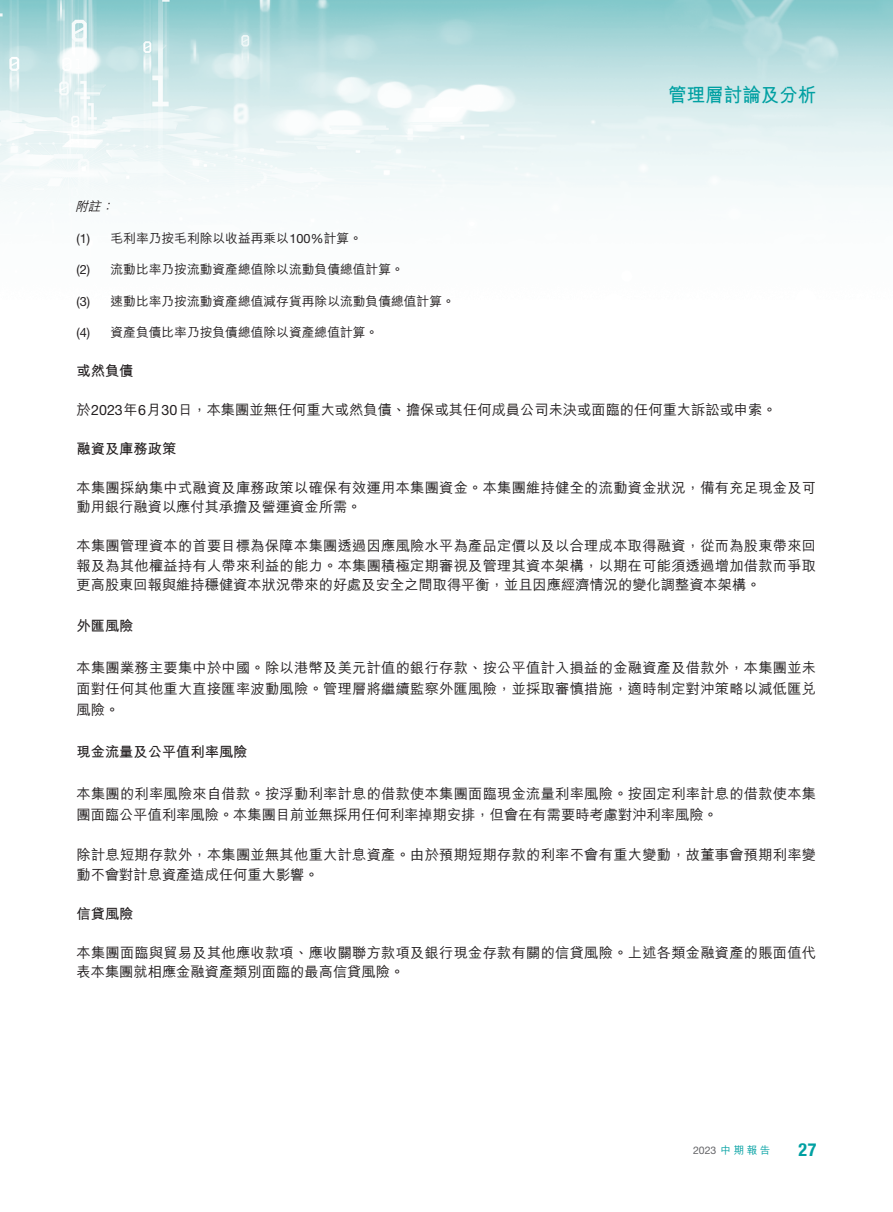
<style>
.page{position:relative;width:893px;height:1212px;background:#fff}
.page>*{position:absolute;margin:0;border:0;box-sizing:border-box;transform-origin:0 0}
.t1{font:700 19.5px "M Hei HK";color:#00a0a2;scale:.95 1}
.t2{font:700 condensed 18px "Helvetica Neue LT Std";color:#00a0a2}
.t3{font:500 14.25px/19.5px "M Hei HK";letter-spacing:.02em;color:#231f20}
.t4{font:500 14.25px "M Hei HK";color:#231f20}
.t5{font:700 14.25px "M Hei HK";color:#231f20}
.t6{font:500 12.75px "M Hei HK";color:#231f20}
.t7{font:italic 500 12.75px "M Hei HK";color:#231f20}
.t8{font:10.5px "Helvetica Neue LT Std";color:#636366}
.s1{font-family:"Helvetica Neue LT Std";font-weight:400}
.s2{font-family:"M Hei HK";font-weight:500;color:#00a0a2}
</style>
<div class="page">
<img style="left:0;top:0;width:893px;height:192px">
<h1 class="t1" style="left:668px;top:81px;width:157px">管理層討論及分析</h1>
<p class="t7" style="left:75px;top:197px;width:44px">附註：</p>
<p class="t6" style="left:77px;top:229px;width:287px"><span class="s1">(1)</span> 毛利率乃按毛利除以收益再乘以<span class="s1">100%</span>計算。</p>
<p class="t6" style="left:77px;top:260px;width:329px"><span class="s1">(2)</span> 流動比率乃按流動資產總值除以流動負債總值計算。</p>
<p class="t6" style="left:77px;top:292px;width:380px"><span class="s1">(3)</span> 速動比率乃按流動資產總值減存貨再除以流動負債總值計算。</p>
<p class="t6" style="left:77px;top:323px;width:303px"><span class="s1">(4)</span> 資產負債比率乃按負債總值除以資產總值計算。</p>
<p class="t5" style="left:77px;top:360px;width:59px">或然負債</p>
<p class="t4" style="left:77px;top:399px;width:702px">於<span class="s1">2023</span>年<span class="s1">6</span>月<span class="s1">30</span>日，本集團並無任何重大或然負債、擔保或其任何成員公司未決或面臨的任何重大訴訟或申索。</p>
<p class="t5" style="left:77px;top:438px;width:101px">融資及庫務政策</p>
<p class="t3" style="left:77px;top:476px;width:741px">本集團採納集中式融資及庫務政策以確保有效運用本集團資金。本集團維持健全的流動資金狀況，備有充足現金及可動用銀行融資以應付其承擔及營運資金所需。</p>
<p class="t3" style="left:77px;top:535px;width:741px;text-align:justify">本集團管理資本的首要目標為保障本集團透過因應風險水平為產品定價以及以合理成本取得融資，從而為股東帶來回報及為其他權益持有人帶來利益的能力。本集團積極定期審視及管理其資本架構，以期在可能須透過增加借款而爭取更高股東回報與維持穩健資本狀況帶來的好處及安全之間取得平衡，並且因應經濟情況的變化調整資本架構。</p>
<p class="t5" style="left:77px;top:615px;width:59px">外匯風險</p>
<p class="t3" style="left:77px;top:656px;width:741px;line-height:21px;text-align:justify">本集團業務主要集中於中國。除以港幣及美元計值的銀行存款、按公平值計入損益的金融資產及借款外，本集團並未面對任何其他重大直接匯率波動風險。管理層將繼續監察外匯風險，並採取審慎措施，適時制定對沖策略以減低匯兌風險。</p>
<p class="t5" style="left:77px;top:741px;width:172px">現金流量及公平值利率風險</p>
<p class="t3" style="left:77px;top:782px;width:741px;line-height:21px">本集團的利率風險來自借款。按浮動利率計息的借款使本集團面臨現金流量利率風險。按固定利率計息的借款使本集團面臨公平值利率風險。本集團目前並無採用任何利率掉期安排，但會在有需要時考慮對沖利率風險。</p>
<p class="t3" style="left:77px;top:844px;width:741px">除計息短期存款外，本集團並無其他重大計息資產。由於預期短期存款的利率不會有重大變動，故董事會預期利率變動不會對計息資產造成任何重大影響。</p>
<p class="t5" style="left:77px;top:903px;width:59px">信貸風險</p>
<p class="t3" style="left:77px;top:941px;width:741px">本集團面臨與貿易及其他應收款項、應收關聯方款項及銀行現金存款有關的信貸風險。上述各類金融資產的賬面值代表本集團就相應金融資產類別面臨的最高信貸風險。</p>
<p class="t8" style="left:693px;top:1144px;width:79px">2023 <span class="s2">中期報告</span></p>
<p class="t2" style="left:799px;top:1138px;width:19px">27</p>
</div>
